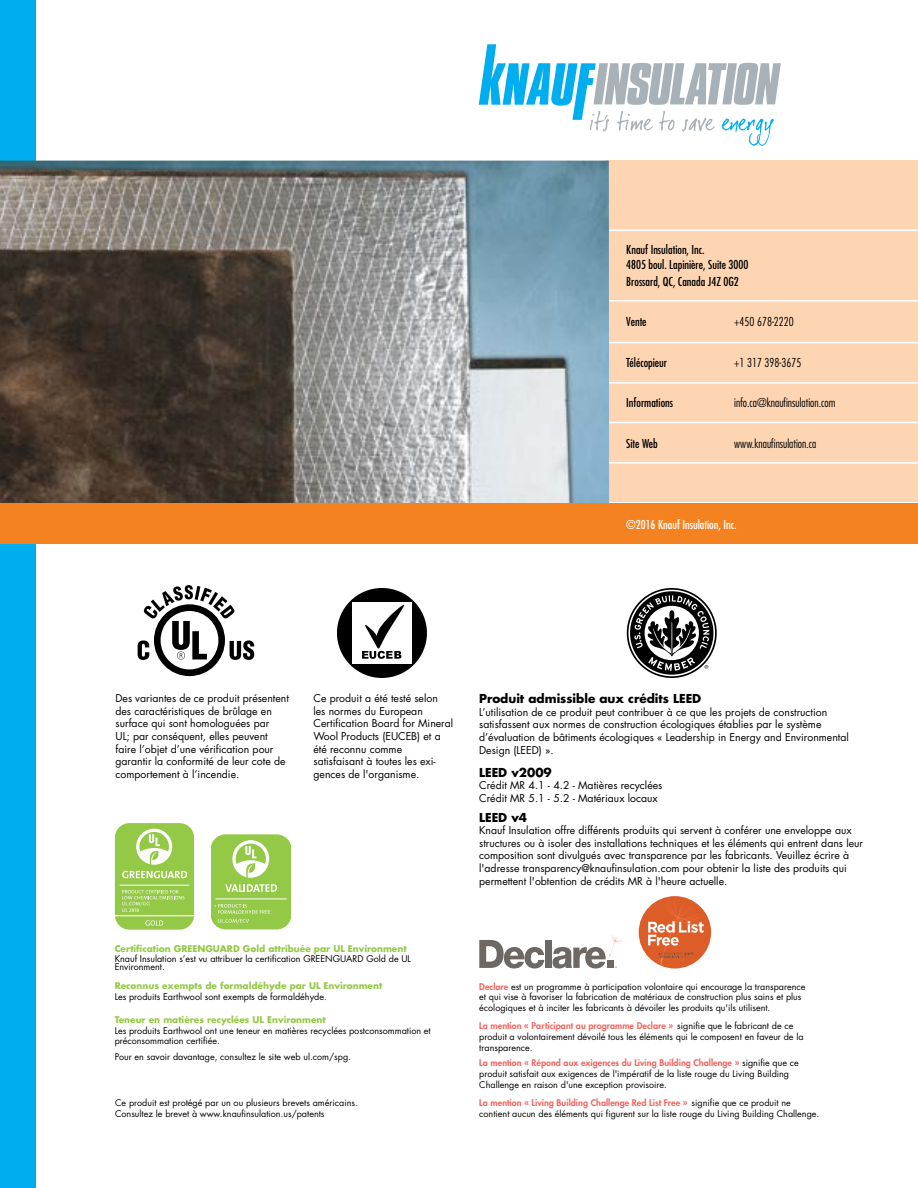
<style>
.page{position:relative;width:918px;height:1188px;background:#fff}
.page>*{position:absolute;margin:0;border:0;box-sizing:border-box;transform-origin:0 0}
.t1{font:condensed 12px/15.6px "Futura Std";color:#000}
.t2{font:300 condensed 12px "Futura Std";color:#000}
.t3{font:700 12px "Futura Std";color:#000}
.t4{font:condensed 12px "Futura Std";color:#fff}
.t5{font:10.5px/12.6px "Futura Std";color:#000}
.t6{font:9px/10.8px "Futura Std";color:#000}
.t7{font:700 9px "Futura Std";color:#94c947}
.s1{font-weight:800;color:#f2665e}
</style>
<div class="page">
<div style="left:0;top:0;width:35px;height:1188px;background:#00aeef"></div>
<div style="left:606px;top:161px;width:312px;height:379px;background:#fed5b2"></div>
<hr style="left:605px;top:502px;width:313px;height:1px;background:#fff">
<hr style="left:605px;top:230px;width:313px;height:1px;background:#fff">
<hr style="left:605px;top:300px;width:313px;height:2px;background:#fff">
<hr style="left:605px;top:342px;width:313px;height:1px;background:#fff">
<hr style="left:605px;top:382px;width:313px;height:2px;background:#fff">
<hr style="left:605px;top:422px;width:313px;height:1px;background:#fff">
<hr style="left:605px;top:462px;width:313px;height:2px;background:#fff">
<svg style="left:479px;top:44px;width:302px;height:102px"></svg>
<img style="left:0;top:161px;width:609px;height:342px">
<div style="left:0;top:503px;width:918px;height:41px;background:#f58220"></div>
<svg style="left:627px;top:588px;width:90px;height:90px"></svg>
<div style="left:337px;top:588px;width:90px;height:90px;background:#000;border-radius:50%"></div>
<div style="left:352px;top:602px;width:60px;height:62px;background:#fff"></div>
<svg style="left:362px;top:604px;width:43px;height:55px"></svg>
<svg style="left:154px;top:604px;width:71px;height:72px"></svg>
<div style="left:161px;top:611px;width:57px;height:58px;background:#fff;border-radius:50%"></div>
<svg style="left:138px;top:585px;width:116px;height:75px"></svg>
<div style="left:545px;top:940px;width:6px;height:28px;background:#6d6863"></div>
<svg style="left:479px;top:940px;width:65px;height:29px"></svg>
<svg style="left:553px;top:935px;width:69px;height:34px"></svg>
<div style="left:639px;top:896px;width:72px;height:72px;background:#dd5d29;border-radius:50%"></div>
<svg style="left:648px;top:898px;width:56px;height:67px"></svg>
<div style="left:115px;top:823px;width:79px;height:107px;background:#94c947;border-radius:15px"></div>
<hr style="left:115px;top:915px;width:79px;height:1px;background:#fff">
<svg style="left:145px;top:920px;width:18px;height:6px"></svg>
<svg style="left:136px;top:829px;width:36px;height:36px"></svg>
<svg style="left:122px;top:890px;width:63px;height:22px"></svg>
<hr style="left:120px;top:885px;width:69px;height:1px;background:#fff">
<svg style="left:122px;top:871px;width:65px;height:7px"></svg>
<div style="left:211px;top:834px;width:80px;height:95px;background:#94c947;border-radius:15px"></div>
<svg style="left:232px;top:840px;width:37px;height:38px"></svg>
<hr style="left:216px;top:898px;width:71px;height:1px;background:#fff">
<svg style="left:225px;top:884px;width:52px;height:8px"></svg>
<svg style="left:215px;top:904px;width:55px;height:19px"></svg>
<h1 class="t1" style="left:626px;top:242px;width:124px">Knauf Insulation, Inc.<br>4805 boul. Lapinière, Suite 3000<br>Brossard, QC, Canada J4Z 0G2</h1>
<h1 class="t1" style="left:626px;top:314px;width:22px">Vente</h1>
<h1 class="t2" style="left:734px;top:315px;width:61px">+450 678-2220</h1>
<h1 class="t1" style="left:626px;top:354px;width:42px">Télécopieur</h1>
<h1 class="t2" style="left:734px;top:355px;width:69px">+1 317 398-3675</h1>
<h1 class="t1" style="left:626px;top:395px;width:48px">Informations</h1>
<h1 class="t2" style="left:734px;top:396px;width:103px">info.ca@knaufinsulation.com</h1>
<h1 class="t1" style="left:626px;top:435px;width:33px">Site Web</h1>
<h1 class="t2" style="left:734px;top:436px;width:84px">www.knaufinsulation.ca</h1>
<h1 class="t4" style="left:626px;top:518px;width:112px">©2016 Knauf Insulation, Inc.</h1>
<p class="t5" style="left:115px;top:692px;width:175px">Des variantes de ce produit présentent des caractéristiques de brûlage en surface qui sont homologuées par<br>UL; par conséquent, elles peuvent faire l’objet d’une vérification pour garantir la conformité de leur cote de comportement à l’incendie.</p>
<p class="t5" style="left:313px;top:692px;width:141px">Ce produit a été testé selon<br>les normes du European<br>Certification Board for Mineral<br>Wool Products (EUCEB) et a été reconnu comme satisfaisant à toutes les exi&shy;gences de l'organisme.</p>
<p class="t7" style="left:115px;top:942px;width:293px">Certification GREENGUARD Gold attribuée par UL Environment</p>
<p class="t6" style="left:115px;top:955px;width:298px;line-height:7.5px">Knauf Insulation s’est vu attribuer la certification GREENGUARD Gold de UL<br>Environment.</p>
<p class="t7" style="left:115px;top:980px;width:269px">Reconnus exempts de formaldéhyde par UL Environment</p>
<p class="t6" style="left:115px;top:991px;width:214px">Les produits Earthwool sont exempts de formaldéhyde.</p>
<p class="t7" style="left:115px;top:1013px;width:213px">Teneur en matières recyclées UL Environment</p>
<p class="t6" style="left:115px;top:1025px;width:318px">Les produits Earthwool ont une teneur en matières recyclées postconsommation et préconsommation certifiée.</p>
<p class="t6" style="left:115px;top:1051px;width:238px">Pour en savoir davantage, consultez le site web ul.com/spg.</p>
<p class="t6" style="left:115px;top:1097px;width:244px">Ce produit est protégé par un ou plusieurs brevets américains.<br>Consultez le brevet à www.knaufinsulation.us/patents</p>
<h1 class="t3" style="left:479px;top:691px;width:224px">Produit admissible aux crédits LEED</h1>
<p class="t5" style="left:479px;top:706px;width:371px">L’utilisation de ce produit peut contribuer à ce que les projets de construction satisfassent aux normes de construction écologiques établies par le système d’évaluation de bâtiments écologiques « Leadership in Energy and Environmental Design (LEED) ».</p>
<h1 class="t3" style="left:479px;top:764px;width:74px">LEED v2009</h1>
<p class="t5" style="left:479px;top:779px;width:185px">Crédit MR 4.1 - 4.2 - Matières recyclées<br>Crédit MR 5.1 - 5.2 - Matériaux locaux</p>
<h1 class="t3" style="left:479px;top:809px;width:49px">LEED v4</h1>
<p class="t5" style="left:479px;top:824px;width:385px">Knauf Insulation offre différents produits qui servent à conférer une enveloppe aux structures ou à isoler des installations techniques et les éléments qui entrent dans leur composition sont divulgués avec transparence par les fabricants. Veuillez écrire à l'adresse transparency@knaufinsulation.com pour obtenir la liste des produits qui permettent l'obtention de crédits MR à l'heure actuelle.</p>
<p class="t6" style="left:479px;top:981px;width:328px"><span class="s1">Declare</span> est un programme à participation volontaire qui encourage la transparence et qui vise à favoriser la fabrication de matériaux de construction plus sains et plus écologiques et à inciter les fabricants à dévoiler les produits qu'ils utilisent.</p>
<p class="t6" style="left:479px;top:1021px;width:326px"><span class="s1">La mention « Participant au programme Declare »</span> signifie que le fabricant de ce produit a volontairement dévoilé tous les éléments qui le composent en faveur de la transparence.</p>
<p class="t6" style="left:479px;top:1058px;width:321px"><span class="s1">La mention « Répond aux exigences du Living Building Challenge »</span> signifie que ce produit satisfait aux exigences de l'impératif de la liste rouge du Living Building<br>Challenge en raison d'une exception provisoire.</p>
<p class="t6" style="left:479px;top:1097px;width:342px"><span class="s1">La mention « Living Building Challenge Red List Free »</span> signifie que ce produit ne contient aucun des éléments qui figurent sur la liste rouge du Living Building Challenge.</p>
</div>
